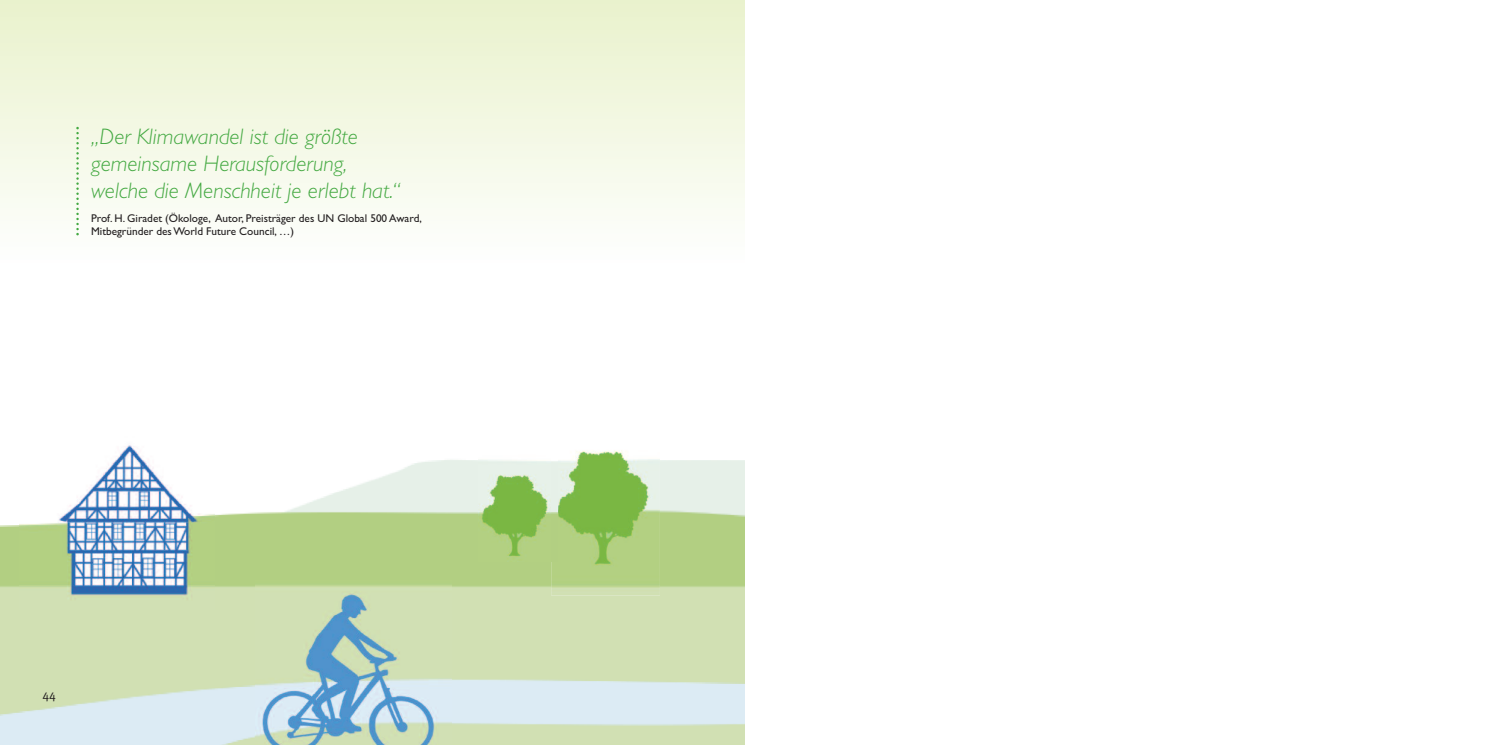
<style>
.page{position:relative;width:1489px;height:745px;background:#fff}
.page>*{position:absolute;margin:0;border:0;box-sizing:border-box;transform-origin:0 0}
.t1{font:italic 300 22.5px/27px "Gill Sans";color:#44a942}
.t2{font:12.5px "Meta";color:#231f20}
.t3{font:11.25px/13.5px "Gill Sans";color:#231f20}
</style>
<div class="page">
<div style="left:0;top:0;width:744px;height:262px;background:linear-gradient(to bottom,#e9f2cc,#fefefd)"></div>
<img style="left:19px;top:442px;width:195px;height:167px">
<img style="left:256px;top:580px;width:196px;height:164px">
<svg style="left:76px;top:127px;width:3px;height:108px"></svg>
<img style="left:551px;top:450px;width:109px;height:145px">
<img style="left:478px;top:454px;width:79px;height:107px">
<h1 class="t1" style="left:91px;top:122px;width:310px">„Der Klimawandel ist die größte gemeinsame Herausforderung, welche die Menschheit je erlebt hat.“</h1>
<p class="t3" style="left:91px;top:211px;width:332px">Prof. H. Giradet (Ökologe, Autor, Preisträger des UN Global 500 Award,<br>Mitbegründer desWorld Future Council, …)</p>
<p class="t2" style="left:43px;top:687px;width:15px">44</p>
</div>
